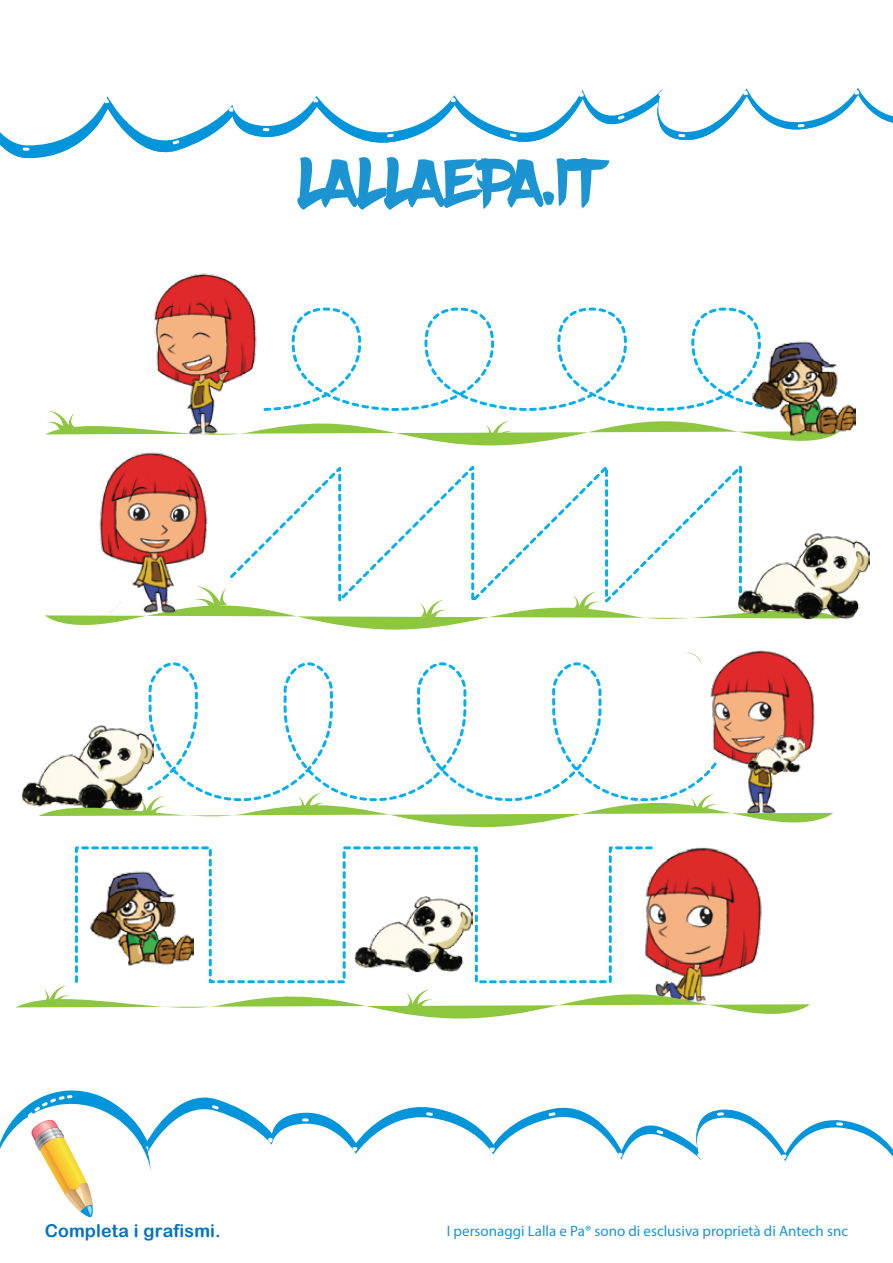
<style>
.page{position:relative;width:893px;height:1263px;background:#fff}
.page>*{position:absolute;margin:0;border:0;box-sizing:border-box;transform-origin:0 0}
.t1{font:68.4px "Bold Brush";letter-spacing:-.005em;color:#1c94d2}
.t2{font:17.7px "Arial Rounded MT Bold";letter-spacing:.01em;color:#0072bc}
.t3{font:15px "Myriad Pro";color:#1c94d2}
</style>
<div class="page">
<svg style="left:0;top:88px;width:893px;height:63px"></svg>
<svg style="left:160px;top:1098px;width:733px;height:64px"></svg>
<svg style="left:0;top:1090px;width:160px;height:128px"></svg>
<svg style="left:230px;top:466px;width:512px;height:120px"></svg>
<svg style="left:148px;top:662px;width:554px;height:56px"></svg>
<svg style="left:75px;top:846px;width:566px;height:137px"></svg>
<svg style="left:264px;top:308px;width:497px;height:102px"></svg>
<svg style="left:683px;top:652px;width:18px;height:12px"></svg>
<svg style="left:45px;top:586px;width:766px;height:44px"></svg>
<svg style="left:45px;top:410px;width:776px;height:36px"></svg>
<img style="left:146px;top:273px;width:118px;height:166px">
<img style="left:641px;top:846px;width:121px;height:139px">
<img style="left:95px;top:452px;width:118px;height:164px">
<img style="left:710px;top:650px;width:105px;height:68px">
<img style="left:749px;top:335px;width:107px;height:104px">
<img style="left:736px;top:532px;width:133px;height:87px">
<img style="left:21px;top:782px;width:17px;height:24px">
<img style="left:87px;top:865px;width:107px;height:104px">
<img style="left:353px;top:894px;width:119px;height:79px">
<svg style="left:38px;top:718px;width:795px;height:110px"></svg>
<svg style="left:15px;top:985px;width:795px;height:34px"></svg>
<h1 class="t1" style="left:298px;top:143px;width:304px">LALLAEPA.IT</h1>
<p class="t2" style="left:45px;top:1220px;width:177px">Completa i grafismi.</p>
<p class="t3" style="left:447px;top:1221px;width:403px">I personaggi Lalla e Pa® sono di esclusiva proprietà di Antech snc</p>
</div>
